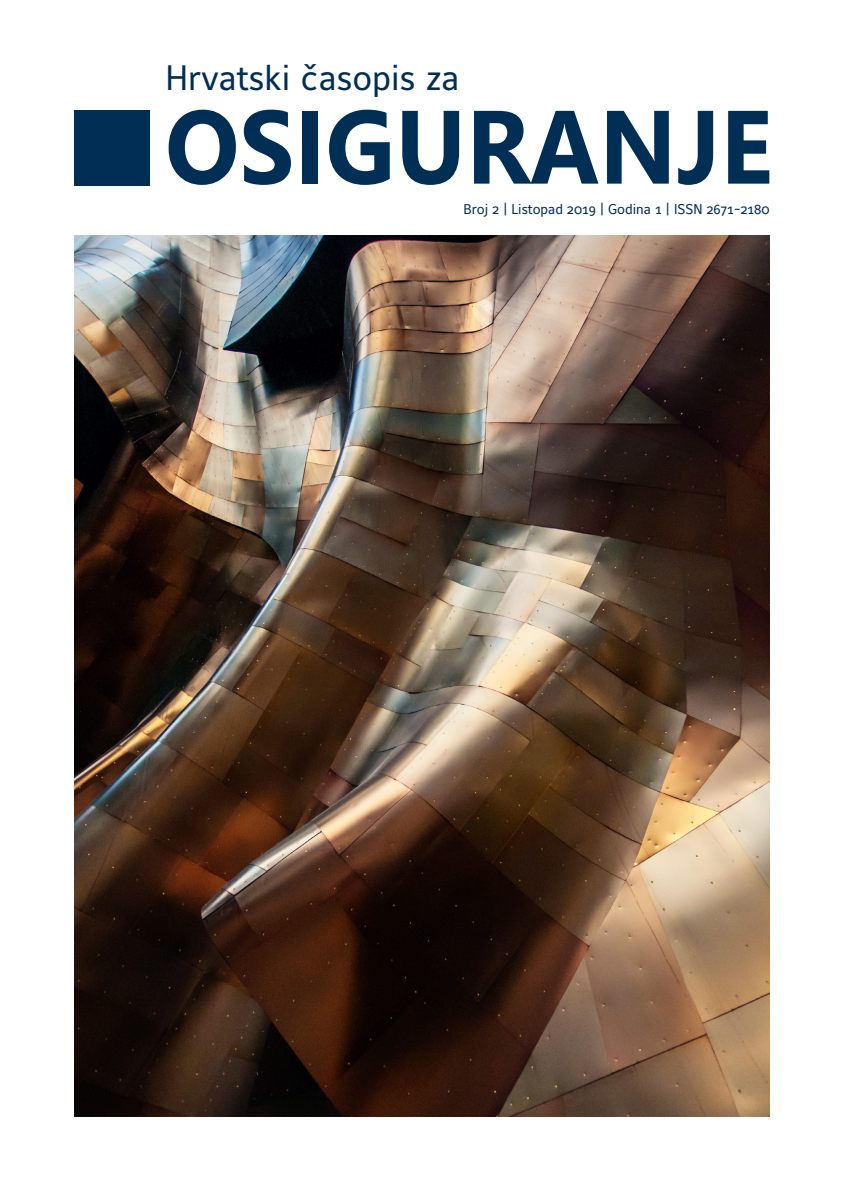
<style>
.page{position:relative;width:844px;height:1191px;background:#fff}
.page>*{position:absolute;margin:0;border:0;box-sizing:border-box;transform-origin:0 0}
.t1{font:700 103.95px "Gisha";color:#002e54;scale:.94 1}
.t2{font:35px "Maurea";color:#002e54}
.t3{font:14px "Maurea";color:#002e54}
</style>
<div class="page">
<img style="left:74px;top:236px;width:695px;height:880px">
<div style="left:75px;top:110px;width:75px;height:75px;background:#002e54"></div>
<p class="t2" style="left:165px;top:58px;width:295px">Hrvatski časopis za</p>
<p class="t1" style="left:165px;top:88px;width:647px">OSIGURANJE</p>
<p class="t3" style="left:463px;top:202px;width:307px">Broj 2 | Listopad 2019 | Godina 1 | ISSN 2671-2180</p>
</div>
